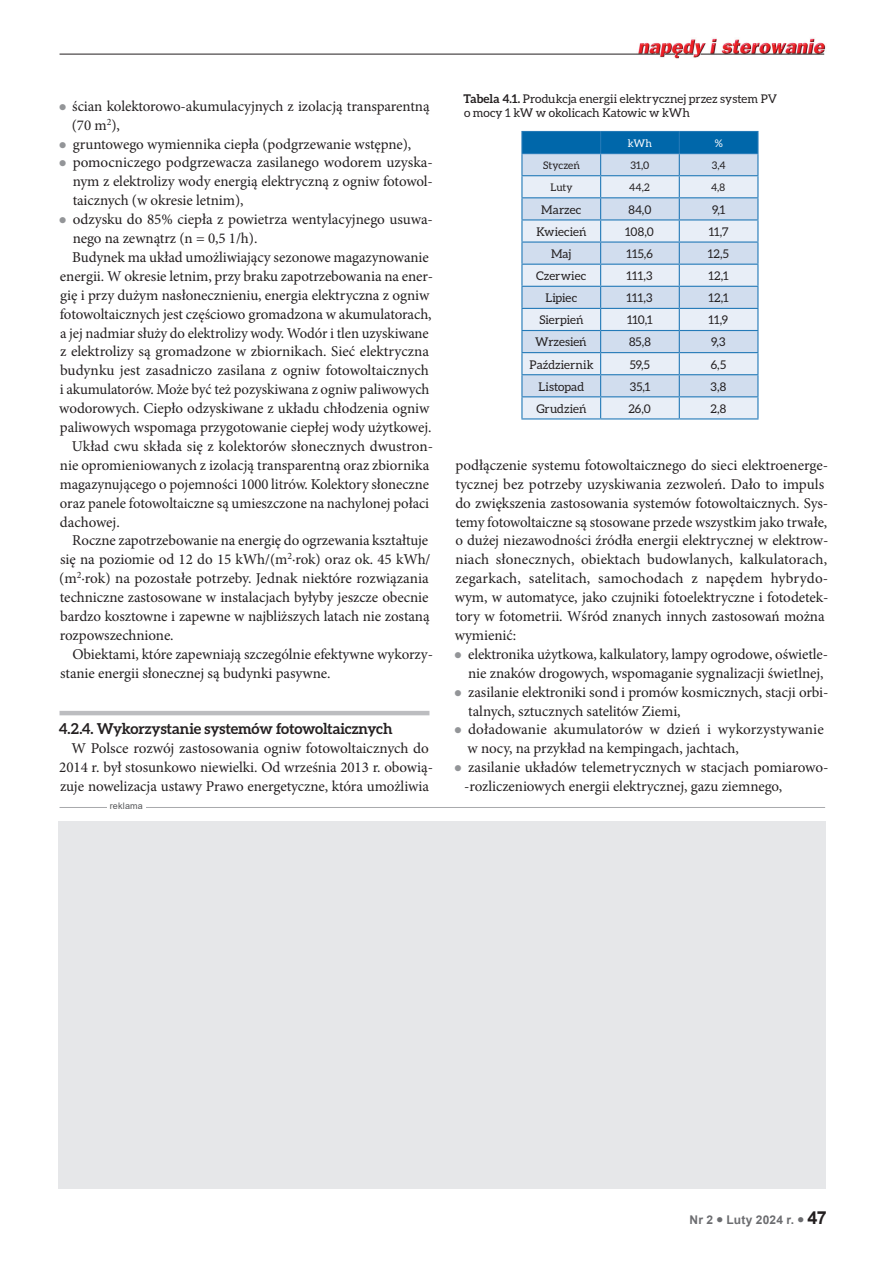
<style>
.page{position:relative;width:893px;height:1263px;background:#fff}
.page>*{position:absolute;margin:0;border:0;box-sizing:border-box;transform-origin:0 0}
.t1{font:15px/18.9px "Minion Pro";letter-spacing:-.005em;color:#231f20}
.t2{font:700 15px "Aleo";letter-spacing:-.015em;color:#231f20}
.t3{font:12px/14.4px "Aleo";letter-spacing:.005em;color:#231f20}
.t4{font:700 12px "Arial";letter-spacing:.02em;color:#6c6d70}
.t5{font:10.5px "Aleo";letter-spacing:.01em;color:#231f20}
.t6{font:10.5px "Aleo";color:#fff}
.t7{font:9px "Arial";letter-spacing:.02em;color:#57585a}
.s1{color:#939598}
.s2{font-weight:700}
.s3{font-size:18px;color:#231f20}
</style>
<div class="page">
<img style="left:636px;top:38px;width:190px;height:21px">
<hr style="left:60px;top:54px;width:600px;height:1px;background:#231f20">
<svg style="left:665px;top:54px;width:28px;height:1px"></svg>
<hr style="left:700px;top:54px;width:124px;height:1px;background:#231f20">
<hr style="left:60px;top:711px;width:369px;height:4px;background:#bcbdc0">
<svg style="left:521px;top:131px;width:237px;height:287px;background:#c0d5e9"></svg>
<hr style="left:521px;top:418px;width:80px;height:1px;background:#247ab8">
<hr style="left:601px;top:418px;width:78px;height:1px;background:#247ab8">
<hr style="left:679px;top:418px;width:79px;height:1px;background:#247ab8">
<hr style="left:60px;top:807px;width:765px;height:1px;background:#a8a9ad">
<div style="left:107px;top:803px;width:39px;height:9px;background:#fff"></div>
<div style="left:58px;top:821px;width:768px;height:368px;background:#e6e7e9"></div>
<p class="t1" style="left:72px;top:97px;width:359px;text-indent:-13px"><span class="s1">●</span> ścian kolektorowo-akumulacyjnych z izolacją transparentną (70 m<sup>2</sup>),</p>
<p class="t1" style="left:59px;top:134px;width:354px"><span class="s1">●</span> gruntowego wymiennika ciepła (podgrzewanie wstępne),</p>
<p class="t1" style="left:73px;top:153px;width:362px;text-align:justify;text-indent:-14px"><span class="s1">●</span> pomocniczego podgrzewacza zasilanego wodorem uzyska&shy;nym z elektrolizy wody energią elektryczną z ogniw fotowol&shy;taicznych (w okresie letnim),</p>
<p class="t1" style="left:59px;top:210px;width:376px"><span class="s1">●</span> odzysku do 85% ciepła z powietrza wentylacyjnego usuwa-</p>
<p class="t1" style="left:73px;top:229px;width:186px">nego na zewnątrz (n = 0,5 1/h).</p>
<p class="t1" style="left:72px;top:248px;width:358px">Budynek ma układ umożliwiający sezonowe magazynowanie</p>
<p class="t1" style="left:60px;top:267px;width:375px">energii. W okresie letnim, przy braku zapotrzebowania na ener-</p>
<p class="t1" style="left:60px;top:286px;width:371px">gię i przy dużym nasłonecznieniu, energia elektryczna z ogniw</p>
<p class="t1" style="left:60px;top:304px;width:373px">fotowoltaicznych jest częściowo gromadzona w akumulatorach,</p>
<p class="t1" style="left:60px;top:323px;width:370px">a jej nadmiar służy do elektrolizy wody. Wodór i tlen uzyskiwane</p>
<p class="t1" style="left:60px;top:342px;width:371px">z elektrolizy są gromadzone w zbiornikach. Sieć elektryczna</p>
<p class="t1" style="left:60px;top:361px;width:370px">budynku jest zasadniczo zasilana z ogniw fotowoltaicznych</p>
<p class="t1" style="left:60px;top:380px;width:371px">i akumulatorów. Może być też pozyskiwana z ogniw paliwowych</p>
<p class="t1" style="left:59px;top:399px;width:372px">wodorowych. Ciepło odzyskiwane z układu chłodzenia ogniw</p>
<p class="t1" style="left:60px;top:418px;width:373px">paliwowych wspomaga przygotowanie ciepłej wody użytkowej.</p>
<p class="t1" style="left:72px;top:437px;width:363px">Układ cwu składa się z kolektorów słonecznych dwustron-</p>
<p class="t1" style="left:60px;top:456px;width:371px">nie opromieniowanych z izolacją transparentną oraz zbiornika</p>
<p class="t1" style="left:60px;top:475px;width:371px">magazynującego o pojemności 1000 litrów. Kolektory słoneczne</p>
<p class="t1" style="left:60px;top:493px;width:371px">oraz panele fotowoltaiczne są umieszczone na nachylonej połaci</p>
<p class="t1" style="left:60px;top:512px;width:61px">dachowej.</p>
<p class="t1" style="left:72px;top:531px;width:358px">Roczne zapotrzebowanie na energię do ogrzewania kształtuje</p>
<p class="t1" style="left:60px;top:550px;width:372px">się na poziomie od 12 do 15 kWh/(m<sup>2</sup>·rok) oraz ok. 45 kWh/</p>
<p class="t1" style="left:59px;top:569px;width:371px">(m<sup>2</sup>·rok) na pozostałe potrzeby. Jednak niektóre rozwiązania</p>
<p class="t1" style="left:60px;top:588px;width:370px">techniczne zastosowane w instalacjach byłyby jeszcze obecnie</p>
<p class="t1" style="left:60px;top:607px;width:371px">bardzo kosztowne i zapewne w najbliższych latach nie zostaną</p>
<p class="t1" style="left:60px;top:626px;width:115px">rozpowszechnione.</p>
<p class="t1" style="left:72px;top:645px;width:362px">Obiektami, które zapewniają szczególnie efektywne wykorzy-</p>
<p class="t1" style="left:60px;top:664px;width:272px">stanie energii słonecznej są budynki pasywne.</p>
<p class="t2" style="left:59px;top:720px;width:335px">4.2.4. Wykorzystanie systemów fotowoltaicznych</p>
<p class="t1" style="left:59px;top:739px;width:375px;text-align:center">W Polsce rozwój zastosowania ogniw fotowoltaicznych do<br>2014 r. był stosunkowo niewielki. Od września 2013 r. obowią&shy;zuje nowelizacja ustawy Prawo energetyczne, która umożliwia</p>
<p class="t7" style="left:110px;top:800px;width:35px">reklama</p>
<p class="t3" style="left:464px;top:91px;width:315px"><span class="s2">Tabela 4.1.</span> Produkcja energii elektrycznej przez system PV o mocy 1 kW w okolicach Katowic w kWh</p>
<p class="t6" style="left:628px;top:137px;width:26px">kWh</p>
<p class="t6" style="left:715px;top:137px;width:10px">%</p>
<p class="t5" style="left:543px;top:159px;width:39px">Styczeń</p>
<p class="t5" style="left:630px;top:159px;width:21px">31,0</p>
<p class="t5" style="left:712px;top:159px;width:15px">3,4</p>
<p class="t5" style="left:550px;top:181px;width:24px">Luty</p>
<p class="t5" style="left:629px;top:181px;width:22px">44,2</p>
<p class="t5" style="left:711px;top:181px;width:16px">4,8</p>
<p class="t3" style="left:541px;top:202px;width:42px">Marzec</p>
<p class="t3" style="left:628px;top:202px;width:24px">84,0</p>
<p class="t3" style="left:712px;top:202px;width:15px">9,1</p>
<p class="t3" style="left:536px;top:224px;width:52px">Kwiecień</p>
<p class="t3" style="left:625px;top:224px;width:30px">108,0</p>
<p class="t3" style="left:709px;top:224px;width:22px">11,7</p>
<p class="t3" style="left:551px;top:246px;width:22px">Maj</p>
<p class="t3" style="left:626px;top:246px;width:28px">115,6</p>
<p class="t3" style="left:708px;top:246px;width:23px">12,5</p>
<p class="t3" style="left:536px;top:268px;width:52px">Czerwiec</p>
<p class="t3" style="left:627px;top:268px;width:27px">111,3</p>
<p class="t3" style="left:708px;top:268px;width:22px">12,1</p>
<p class="t3" style="left:545px;top:291px;width:33px">Lipiec</p>
<p class="t3" style="left:627px;top:291px;width:27px">111,3</p>
<p class="t3" style="left:708px;top:291px;width:22px">12,1</p>
<p class="t3" style="left:539px;top:313px;width:46px">Sierpień</p>
<p class="t3" style="left:627px;top:313px;width:27px">110,1</p>
<p class="t3" style="left:709px;top:313px;width:21px">11,9</p>
<p class="t3" style="left:535px;top:335px;width:53px">Wrzesień</p>
<p class="t3" style="left:629px;top:335px;width:23px">85,8</p>
<p class="t3" style="left:711px;top:335px;width:16px">9,3</p>
<p class="t3" style="left:530px;top:357px;width:66px">Październik</p>
<p class="t3" style="left:630px;top:357px;width:22px">59,5</p>
<p class="t3" style="left:711px;top:357px;width:17px">6,5</p>
<p class="t3" style="left:539px;top:379px;width:47px">Listopad</p>
<p class="t3" style="left:630px;top:379px;width:22px">35,1</p>
<p class="t3" style="left:711px;top:379px;width:17px">3,8</p>
<p class="t3" style="left:536px;top:401px;width:52px">Grudzień</p>
<p class="t3" style="left:628px;top:401px;width:24px">26,0</p>
<p class="t3" style="left:710px;top:401px;width:17px">2,8</p>
<p class="t1" style="left:455px;top:456px;width:375px">podłączenie systemu fotowoltaicznego do sieci elektroenerge&shy;tycznej bez potrzeby uzyskiwania zezwoleń. Dało to impuls do zwiększenia zastosowania systemów fotowoltaicznych. Sys&shy;temy fotowoltaiczne są stosowane przede wszystkim jako trwałe, o dużej niezawodności źródła energii elektrycznej w elektrow&shy;niach słonecznych, obiektach budowlanych, kalkulatorach, zegarkach, satelitach, samochodach z napędem hybrydo&shy;wym, w automatyce, jako czujniki fotoelektryczne i fotodetek&shy;tory w fotometrii. Wśród znanych innych zastosowań można wymienić:</p>
<p class="t1" style="left:468px;top:645px;width:362px;text-indent:-14px"><span class="s1">●</span> elektronika użytkowa, kalkulatory, lampy ogrodowe, oświetle&shy;nie znaków drogowych, wspomaganie sygnalizacji świetlnej,</p>
<p class="t1" style="left:468px;top:682px;width:362px;text-indent:-14px"><span class="s1">●</span> zasilanie elektroniki sond i promów kosmicznych, stacji orbi&shy;talnych, sztucznych satelitów Ziemi,</p>
<p class="t1" style="left:467px;top:720px;width:358px;text-indent:-13px"><span class="s1">●</span> doładowanie akumulatorów w dzień i wykorzystywanie w nocy, na przykład na kempingach, jachtach,</p>
<p class="t1" style="left:464px;top:758px;width:366px;text-indent:-10px"><span class="s1">●</span> zasilanie układów telemetrycznych w stacjach pomiarowo--rozliczeniowych energii elektrycznej, gazu ziemnego,</p>
<p class="t4" style="left:689px;top:1211px;width:139px">Nr 2 ● Luty 2024 r. ● <span class="s3">47</span></p>
</div>
